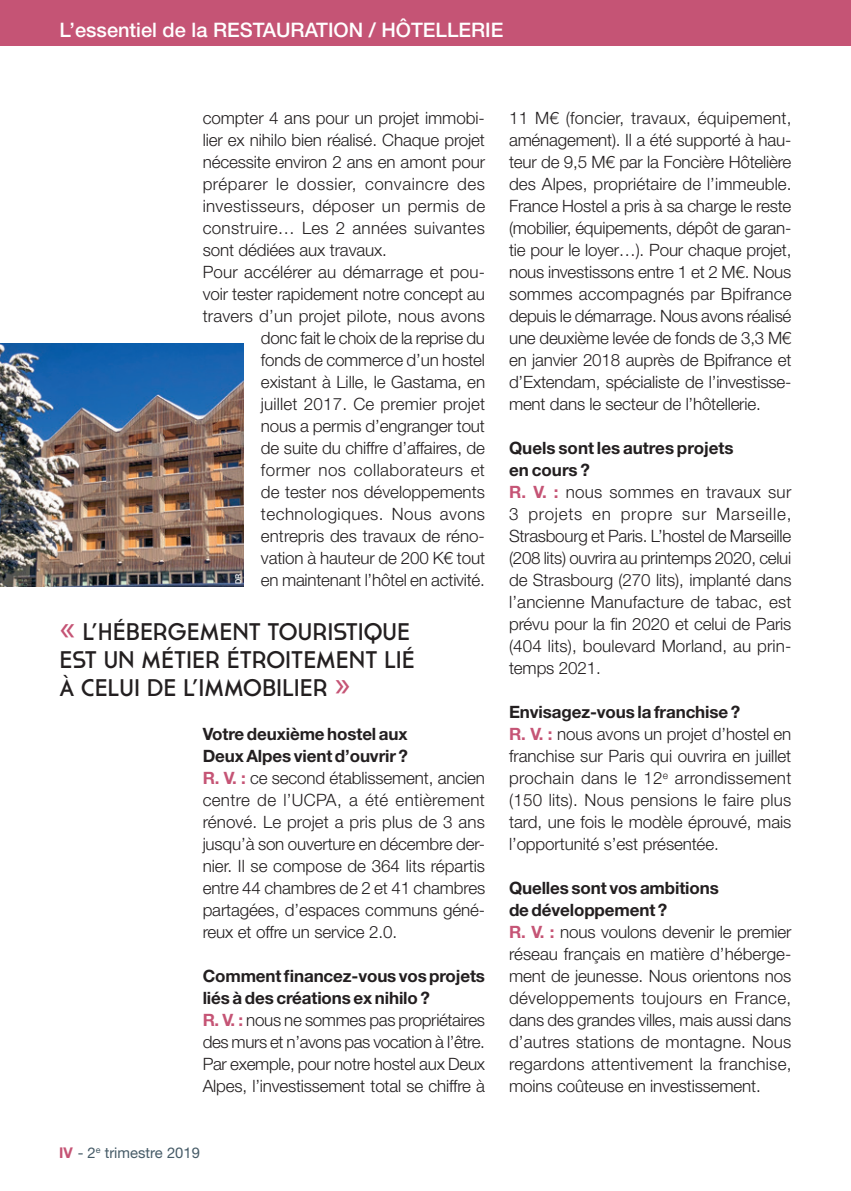
<style>
.page{position:relative;width:851px;height:1191px;background:#fff}
.page>*{position:absolute;margin:0;border:0;box-sizing:border-box;transform-origin:0 0}
.t1{font:24px/28px "Cassannet";color:#231f20}
.t2{font:500 20px "Helvetica Neue LT Std";color:#fff}
.t3{font:300 17px/22px "Helvetica Neue LT Std";letter-spacing:-.005em;color:#231f20}
.t4{font:300 17px "Helvetica Neue LT Std";letter-spacing:.02em;color:#231f20}
.t5{font:300 17px "Helvetica Neue LT Std";letter-spacing:.025em;color:#231f20}
.t6{font:300 17px "Helvetica Neue LT Std";letter-spacing:.03em;color:#231f20}
.t7{font:14.8px "Helvetica Neue LT Std";color:#465b67}
.t8{font:500 8px "Helvetica Neue LT Std";color:#fff;scale:.9 1}
.s1{font-size:32px;color:#c55475}
.s2{font-weight:700}
.s3{font-weight:700;color:#c55475}
</style>
<div class="page">
<hr style="left:850px;top:0;width:1px;height:45px;background:#c55475">
<div style="left:0;top:0;width:850px;height:45px;background:#c55475"></div>
<img style="left:0;top:343px;width:244px;height:243px">
<p class="t2" style="left:60px;top:18px;width:445px">L’essentiel de la RESTAURATION / HÔTELLERIE</p>
<p class="t3" style="left:203px;top:107px;width:284px">compter 4 ans pour un projet immobi-</p>
<p class="t3" style="left:203px;top:129px;width:284px">lier ex nihilo bien réalisé. Chaque projet</p>
<p class="t3" style="left:203px;top:151px;width:284px">nécessite environ 2 ans en amont pour</p>
<p class="t6" style="left:203px;top:174px;width:284px">préparer le dossier, convaincre des</p>
<p class="t4" style="left:203px;top:196px;width:284px">investisseurs, déposer un permis de</p>
<p class="t4" style="left:203px;top:218px;width:284px">construire… Les 2 années suivantes</p>
<p class="t3" style="left:203px;top:239px;width:186px">sont dédiées aux travaux.</p>
<p class="t3" style="left:203px;top:261px;width:284px">Pour accélérer au démarrage et pou-</p>
<p class="t3" style="left:203px;top:283px;width:284px">voir tester rapidement notre concept au</p>
<p class="t3" style="left:203px;top:305px;width:284px">travers d’un projet pilote, nous avons</p>
<p class="t3" style="left:261px;top:327px;width:225px">donc fait le choix de la reprise du</p>
<p class="t3" style="left:261px;top:349px;width:225px">fonds de commerce d’un hostel</p>
<p class="t3" style="left:261px;top:371px;width:226px">existant à Lille, le Gastama, en</p>
<p class="t3" style="left:261px;top:393px;width:226px">juillet 2017. Ce premier projet</p>
<p class="t3" style="left:261px;top:415px;width:225px">nous a permis d’engranger tout</p>
<p class="t3" style="left:261px;top:437px;width:225px">de suite du chiffre d’affaires, de</p>
<p class="t5" style="left:261px;top:460px;width:225px">former nos collaborateurs et</p>
<p class="t3" style="left:261px;top:481px;width:225px">de tester nos développements</p>
<p class="t5" style="left:261px;top:504px;width:226px">technologiques. Nous avons</p>
<p class="t3" style="left:261px;top:525px;width:225px">entrepris des travaux de réno-</p>
<p class="t3" style="left:261px;top:547px;width:225px">vation à hauteur de 200 K€ tout</p>
<p class="t3" style="left:261px;top:569px;width:225px">en maintenant l’hôtel en activité.</p>
<p class="t8" style="left:233px;top:584px;width:13px;rotate:-90deg">DR</p>
<h1 class="t1" style="left:60px;top:617px;width:356px"><span class="s1">«</span> L’HÉBERGEMENT TOURISTIQUE<br>EST UN MÉTIER ÉTROITEMENT LIÉ<br>À CELUI DE L’IMMOBILIER <span class="s1">»</span></h1>
<p class="t3" style="left:203px;top:723px;width:284px"><span class="s2">Votre deuxième hostel aux<br>Deux Alpes vient d’ouvrir ?<br></span><span class="s3">R. V. :</span> ce second établissement, ancien centre de l’UCPA, a été entièrement rénové. Le projet a pris plus de 3 ans jusqu’à son ouverture en décembre der&shy;nier. Il se compose de 364 lits répartis entre 44 chambres de 2 et 41 chambres partagées, d’espaces communs géné&shy;reux et offre un service 2.0.</p>
<p class="t3" style="left:203px;top:965px;width:284px"><span class="s2">Comment financez-vous vos projets liés à des créations ex nihilo ?<br></span><span class="s3">R. V. :</span> nous ne sommes pas propriétaires des murs et n’avons pas vocation à l’être.<br>Par exemple, pour notre hostel aux Deux Alpes, l’investissement total se chiffre à</p>
<p class="t7" style="left:59px;top:1144px;width:142px"><span class="s3">IV</span> - 2<sup>e</sup> trimestre 2019</p>
<p class="t3" style="left:509px;top:107px;width:284px;text-align:justify">11 M€ (foncier, travaux, équipement, aménagement). Il a été supporté à hau&shy;teur de 9,5 M€ par la Foncière Hôtelière des Alpes, propriétaire de l’immeuble.<br>France Hostel a pris à sa charge le reste (mobilier, équipements, dépôt de garan&shy;tie pour le loyer…). Pour chaque projet, nous investissons entre 1 et 2 M€. Nous sommes accompagnés par Bpifrance depuis le démarrage. Nous avons réalisé une deuxième levée de fonds de 3,3 M€ en janvier 2018 auprès de Bpifrance et d’Extendam, spécialiste de l’investisse&shy;ment dans le secteur de l’hôtellerie.</p>
<p class="t3" style="left:509px;top:437px;width:284px"><span class="s2">Quels sont les autres projets<br>en cours ?<br></span><span class="s3">R. V. :</span> nous sommes en travaux sur<br>3 projets en propre sur Marseille,<br>Strasbourg et Paris. L’hostel de Marseille (208 lits) ouvrira au printemps 2020, celui de Strasbourg (270 lits), implanté dans l’ancienne Manufacture de tabac, est prévu pour la fin 2020 et celui de Paris (404 lits), boulevard Morland, au prin&shy;temps 2021.</p>
<p class="t3" style="left:509px;top:701px;width:284px"><span class="s2">Envisagez-vous la franchise ?<br></span><span class="s3">R. V. :</span> nous avons un projet d’hostel en franchise sur Paris qui ouvrira en juillet prochain dans le 12<sup>e</sup> arrondissement (150 lits). Nous pensions le faire plus tard, une fois le modèle éprouvé, mais l’opportunité s’est présentée.</p>
<p class="t3" style="left:509px;top:877px;width:284px"><span class="s2">Quelles sont vos ambitions<br>de développement ?<br></span><span class="s3">R. V. :</span> nous voulons devenir le premier réseau français en matière d’héberge&shy;ment de jeunesse. Nous orientons nos développements toujours en France, dans des grandes villes, mais aussi dans d’autres stations de montagne. Nous regardons attentivement la franchise, moins coûteuse en investissement.</p>
</div>
